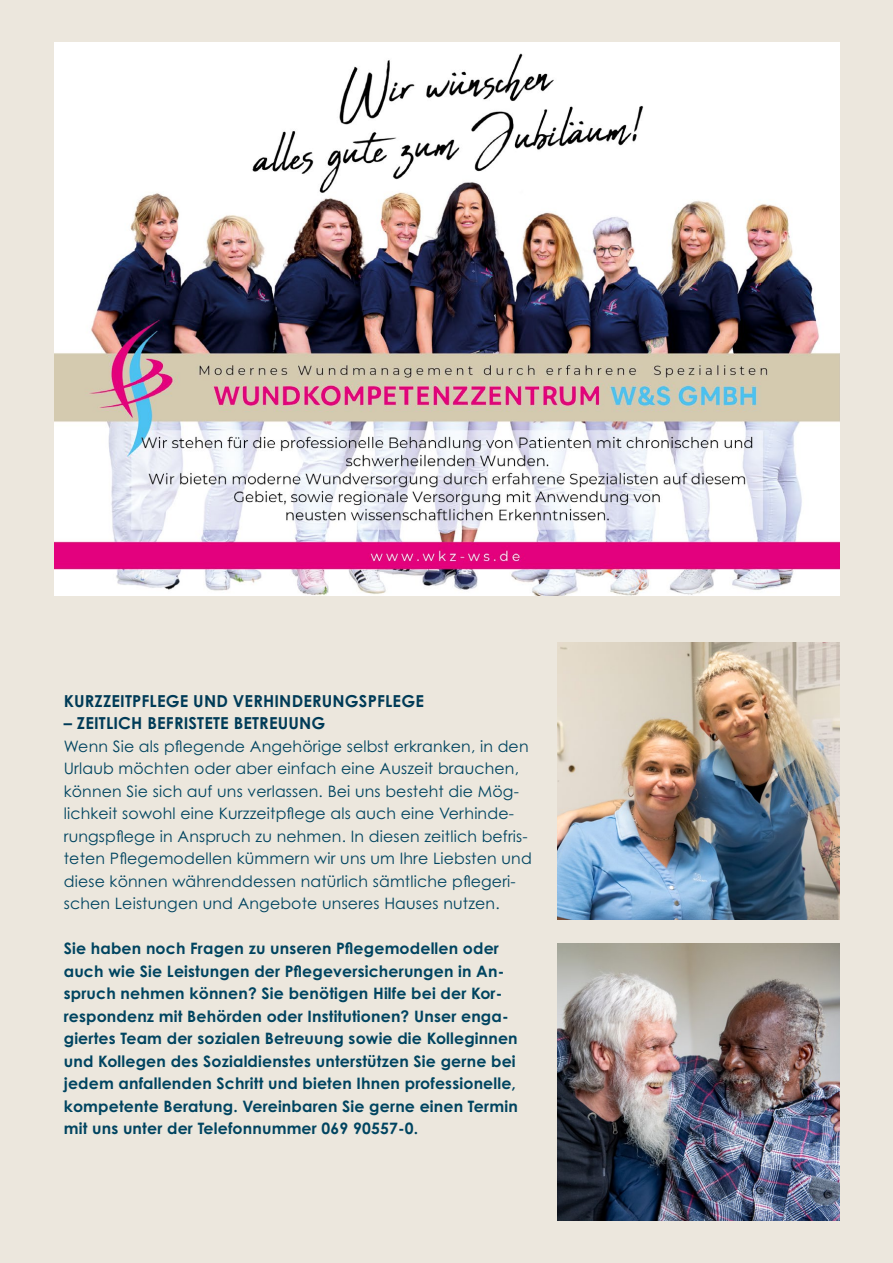
<style>
.page{position:relative;width:893px;height:1263px;background:#ece7dd}
.page>*{position:absolute;margin:0;border:0;box-sizing:border-box;transform-origin:0 0}
.t1{font:700 16.5px "Century Gothic Pro";letter-spacing:.01em;color:#003b57}
.t2{font:700 15.75px/22.5px "Century Gothic Pro";letter-spacing:.01em;color:#004460}
.t3{font:15.75px/22.5px "Century Gothic Pro";letter-spacing:.01em;color:#004460}
</style>
<div class="page">
<img style="left:557px;top:643px;width:283px;height:277px">
<img style="left:557px;top:944px;width:283px;height:276px">
<img style="left:54px;top:43px;width:786px;height:552px">
<p class="t1" style="left:64px;top:690px;width:362px">KURZZEITPFLEGE UND VERHINDERUNGSPFLEGE</p>
<p class="t1" style="left:64px;top:713px;width:263px">– ZEITLICH BEFRISTETE BETREUUNG</p>
<p class="t3" style="left:64px;top:734px;width:469px">Wenn Sie als pflegende Angehörige selbst erkranken, in den Urlaub möchten oder aber einfach eine Auszeit brauchen, können Sie sich auf uns verlassen. Bei uns besteht die Mög&shy;lichkeit sowohl eine Kurzzeitpflege als auch eine Verhinde&shy;rungspflege in Anspruch zu nehmen. In diesen zeitlich befris&shy;teten Pflegemodellen kümmern wir uns um Ihre Liebsten und diese können währenddessen natürlich sämtliche pflegeri&shy;schen Leistungen und Angebote unseres Hauses nutzen.</p>
<p class="t2" style="left:64px;top:937px;width:455px">Sie haben noch Fragen zu unseren Pflegemodellen oder auch wie Sie Leistungen der Pflegeversicherungen in An&shy;spruch nehmen können? Sie benötigen Hilfe bei der Kor&shy;respondenz mit Behörden oder Institutionen? Unser enga&shy;giertes Team der sozialen Betreuung sowie die Kolleginnen und Kollegen des Sozialdienstes unterstützen Sie gerne bei jedem anfallenden Schritt und bieten Ihnen professionelle, kompetente Beratung. Vereinbaren Sie gerne einen Termin mit uns unter der Telefonnummer 069 90557-0.</p>
</div>
